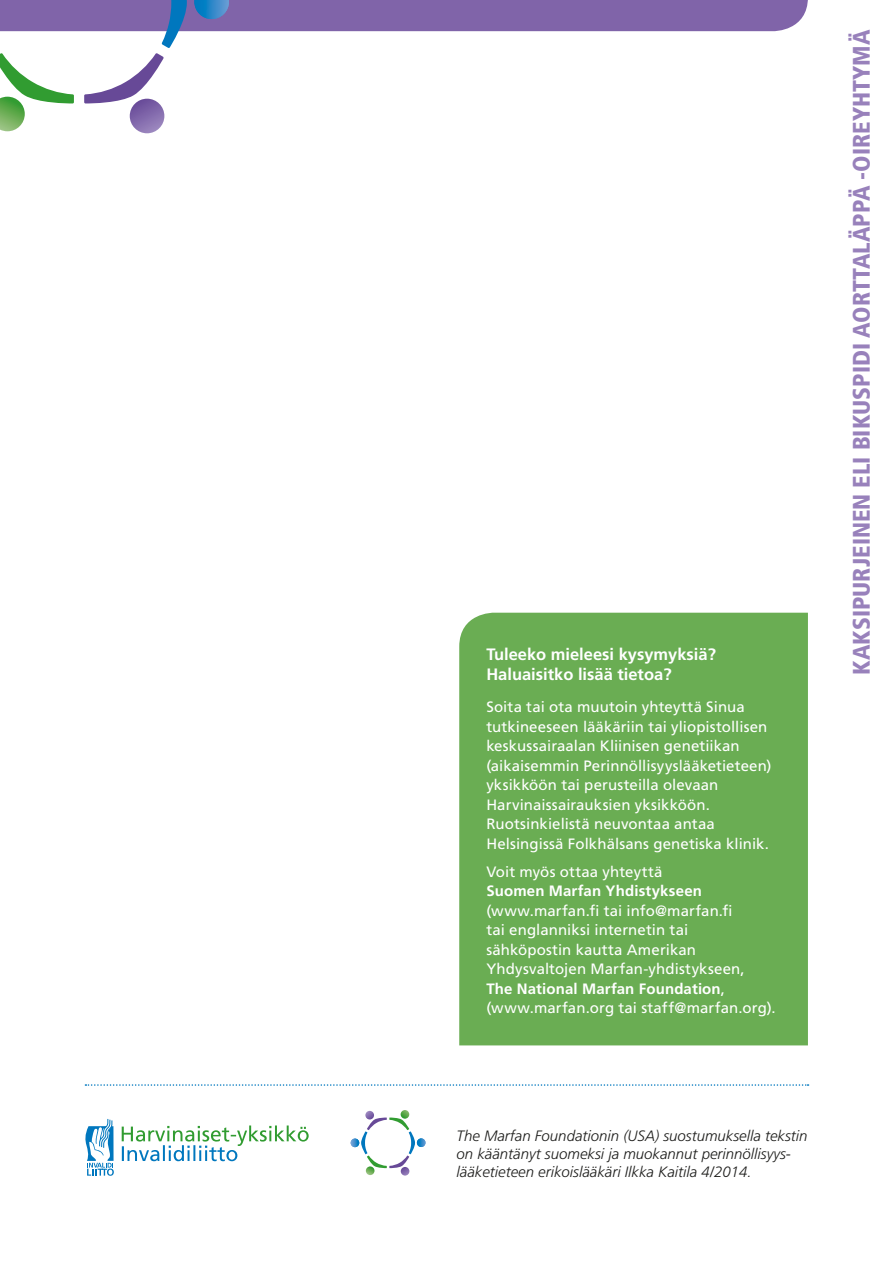
<style>
.page{position:relative;width:893px;height:1263px;background:#fff}
.page>*{position:absolute;margin:0;border:0;box-sizing:border-box;transform-origin:0 0}
.t1{font:900 condensed 24px "Frutiger LT Std";color:#9881bb}
.t2{font:700 16.5px/19.5px "Frutiger LT Std";color:#fff}
.t3{font:15px/19.5px "Frutiger LT Std";letter-spacing:.005em;color:#fff}
.t4{font:italic 300 15px/18px "Frutiger LT Std";color:#1d1d1b}
.t5{font:700 15px "Frutiger LT Std";letter-spacing:.01em;color:#fff}
.s1{font-weight:700}
</style>
<div class="page">
<div style="left:130px;top:99px;width:34px;height:34px;background:#9883bc;border-radius:17px"></div>
<svg style="left:0;top:0;width:808px;height:131px"></svg>
<svg style="left:351px;top:1110px;width:75px;height:65px"></svg>
<svg style="left:85px;top:1119px;width:29px;height:57px"></svg>
<svg style="left:122px;top:1125px;width:187px;height:36px"></svg>
<svg style="left:85px;top:1084px;width:723px;height:2px"></svg>
<div style="left:459px;top:613px;width:349px;height:432px;background:#6aad53"></div>
<p class="t2" style="left:486px;top:645px;width:231px">Tuleeko mieleesi kysymyksiä?<br>Haluaisitko lisää tietoa?</p>
<p class="t3" style="left:486px;top:697px;width:287px">Soita tai ota muutoin yhteyttä Sinua tutkineeseen lääkäriin tai yliopistollisen keskussairaalan Kliinisen genetiikan (aikaisemmin Perinnöllisyyslääketieteen) yksikköön tai perusteilla olevaan Harvinaissairauksien yksikköön.<br>Ruotsinkielistä neuvontaa antaa Helsingissä Folkhälsans genetiska klinik.</p>
<p class="t3" style="left:486px;top:862px;width:178px">Voit myös ottaa yhteyttä</p>
<p class="t5" style="left:486px;top:882px;width:217px">Suomen Marfan Yhdistykseen</p>
<p class="t3" style="left:486px;top:901px;width:291px">(www.marfan.fi tai info@marfan.fi<br>tai englanniksi internetin tai sähköpostin kautta Amerikan Yhdysvaltojen Marfan-yhdistykseen,<br><span class="s1">The National Marfan Foundation</span>, (www.marfan.org tai staff@marfan.org).</p>
<h1 class="t1" style="left:847px;top:675px;width:647px;rotate:-90deg">KAKSIPURJEINEN ELI BIKUSPIDI AORTTALÄPPÄ -OIREYHTYMÄ</h1>
<p class="t4" style="left:457px;top:1127px;width:352px">The Marfan Foundationin (USA) suostumuksella tekstin on kääntänyt suomeksi ja muokannut perinnöllisyys&shy;lääketieteen erikoislääkäri Ilkka Kaitila 4/2014.</p>
</div>
